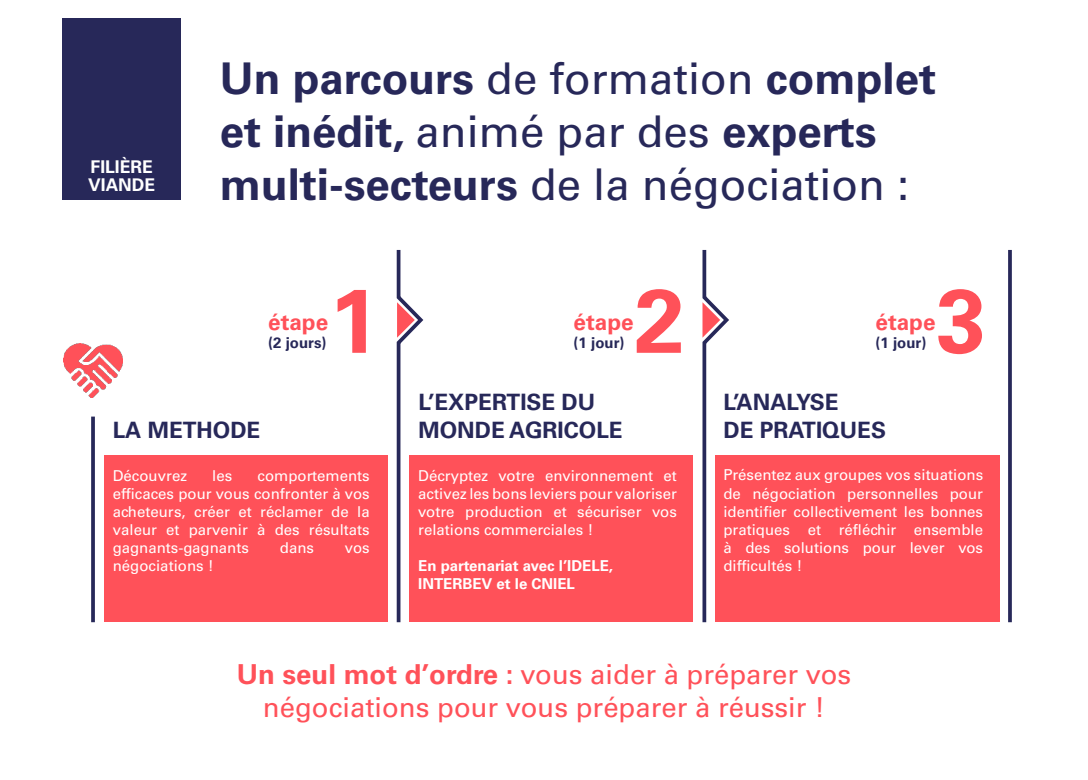
<style>
.page{position:relative;width:1088px;height:780px;background:#fff}
.page>*{position:absolute;margin:0;border:0;box-sizing:border-box;transform-origin:0 0}
.t1{font:700 90px "Univers LT Std";color:#ff5159}
.t2{font:700 43.75px/52.5px "Univers LT Std";color:#272859}
.t3{font:27.5px "Univers LT Std";color:#ff5159}
.t4{font:700 22.5px/27.5px "Univers LT Std";color:#272859}
.t5{font:700 22.5px "Univers LT Std";color:#ff5159}
.t6{font:700 17.5px "Univers LT Std";color:#fff}
.t7{font:15px/18px "Univers LT Std";color:#fff;text-align:justify}
.t8{font:700 15px "Univers LT Std";color:#fff}
.t9{font:700 15px "Univers LT Std";color:#272859}
.s1{font-weight:400}
.s2{font-weight:700}
</style>
<div class="page">
<div style="left:104px;top:455px;width:283px;height:167px;background:#ff5159"></div>
<div style="left:409px;top:455px;width:284px;height:167px;background:#ff5159"></div>
<div style="left:715px;top:455px;width:284px;height:167px;background:#ff5159"></div>
<svg style="left:91px;top:416px;width:4px;height:206px"></svg>
<svg style="left:1008px;top:250px;width:4px;height:372px"></svg>
<svg style="left:396px;top:249px;width:28px;height:374px"></svg>
<div style="left:63px;top:18px;width:118px;height:181px;background:#272859"></div>
<svg style="left:702px;top:249px;width:27px;height:374px"></svg>
<img style="left:64px;top:343px;width:58px;height:54px">
<p class="t6" style="left:91px;top:157px;width:64px">FILIÈRE</p>
<p class="t6" style="left:88px;top:174px;width:69px">VIANDE</p>
<p class="t2" style="left:220px;top:53px;width:718px">Un parcours <span class="s1">de formation</span> complet et inédit, <span class="s1">animé par des</span> experts multi-secteurs <span class="s1">de la négociation :</span></p>
<p class="t5" style="left:268px;top:309px;width:62px">étape</p>
<p class="t9" style="left:268px;top:334px;width:60px">(2 jours)</p>
<p class="t1" style="left:329px;top:268px;width:52px">1</p>
<p class="t1" style="left:634px;top:268px;width:52px">2</p>
<p class="t5" style="left:574px;top:309px;width:62px">étape</p>
<p class="t9" style="left:574px;top:334px;width:52px">(1 jour)</p>
<p class="t1" style="left:936px;top:268px;width:52px">3</p>
<p class="t5" style="left:875px;top:309px;width:62px">étape</p>
<p class="t9" style="left:875px;top:334px;width:52px">(1 jour)</p>
<p class="t4" style="left:113px;top:416px;width:149px">LA METHODE</p>
<p class="t7" style="left:113px;top:466px;width:76px">Découvrez</p>
<p class="t7" style="left:212px;top:466px;width:22px">les</p>
<p class="t7" style="left:113px;top:466px;width:258px;text-indent:145px">comportements efficaces pour vous confronter à vos acheteurs, créer et réclamer de la valeur et parvenir à des résultats gagnants-gagnants</p>
<p class="t7" style="left:280px;top:538px;width:36px">dans</p>
<p class="t7" style="left:345px;top:538px;width:26px">vos</p>
<p class="t7" style="left:113px;top:556px;width:102px">négociations !</p>
<p class="t4" style="left:418px;top:388px;width:206px">L’EXPERTISE DU<br>MONDE AGRICOLE</p>
<p class="t4" style="left:723px;top:388px;width:117px">L’ANALYSE</p>
<p class="t4" style="left:723px;top:416px;width:164px">DE PRATIQUES</p>
<p class="t7" style="left:418px;top:466px;width:260px">Décryptez votre environnement et activez les bons leviers pour valoriser votre production et sécuriser vos relations commerciales !</p>
<p class="t8" style="left:418px;top:557px;width:196px">En partenariat avec l’IDELE,</p>
<p class="t8" style="left:418px;top:575px;width:158px">INTERBEV et le CNIEL</p>
<p class="t7" style="left:723px;top:466px;width:261px">Présentez aux groupes vos situations de négociation personnelles pour identifier collectivement les bonnes pratiques et réfléchir ensemble à des solutions pour lever vos difficultés !</p>
<p class="t3" style="left:237px;top:658px;width:616px"><span class="s2">Un seul mot d’ordre :</span> vous aider à préparer vos</p>
<p class="t3" style="left:263px;top:691px;width:563px">négociations pour vous préparer à réussir !</p>
</div>
